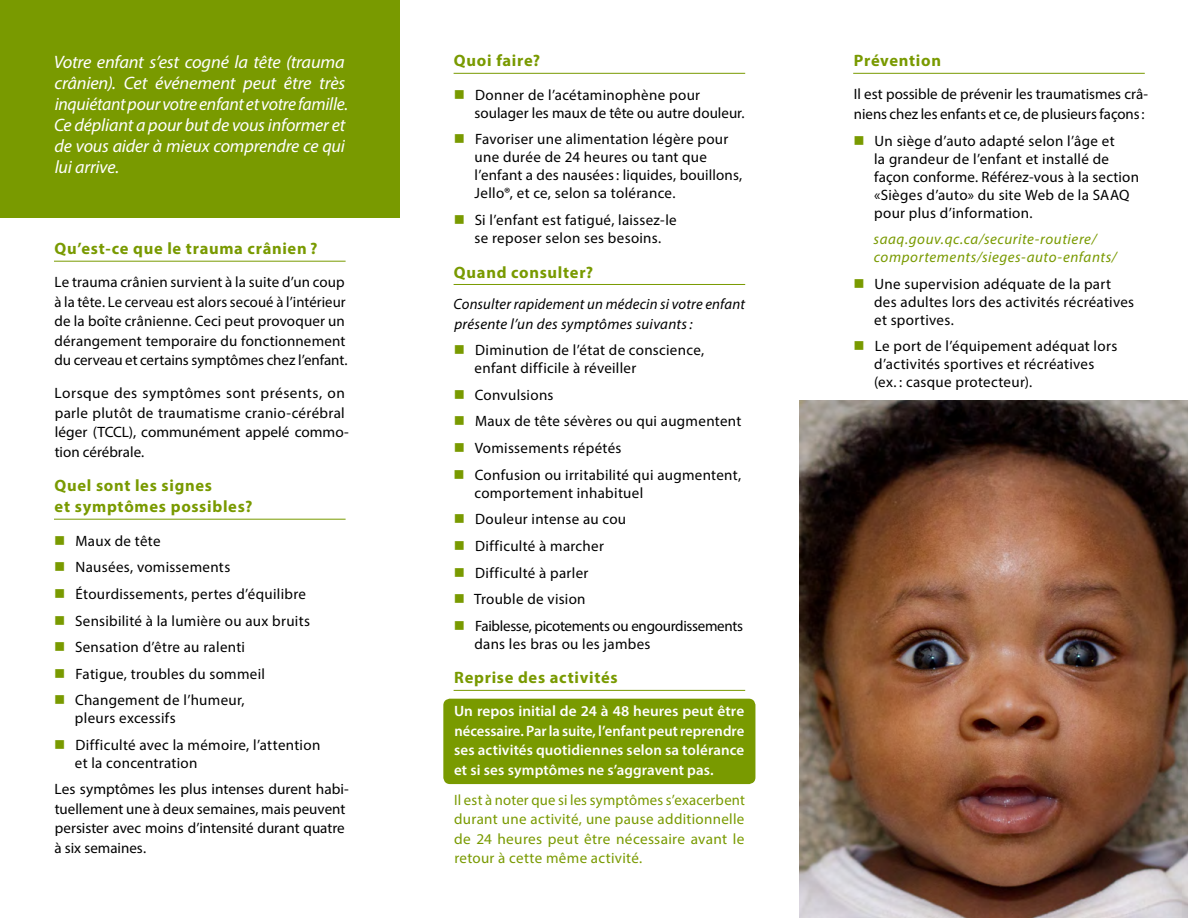
<style>
.page{position:relative;width:1188px;height:918px;background:#fff}
.page>*{position:absolute;margin:0;border:0;box-sizing:border-box;transform-origin:0 0}
.t1{font:italic 18px/21px "Myriad Pro";letter-spacing:-.01em;color:#fff}
.t2{font:700 16.5px/21px "Myriad Pro";letter-spacing:.04em;color:#799a00}
.t3{font:15px/26.7px "Myriad Pro";letter-spacing:.015em;color:#000}
.t4{font:600 15px/19.5px "Myriad Pro";letter-spacing:.01em;color:#fff;text-align:justify}
.t5{font:15px/19.5px "Myriad Pro";letter-spacing:.02em;color:#799a00;text-align:justify}
.t6{font:italic 15px/19.5px "Myriad Pro";letter-spacing:.015em;color:#000}
.t7{font:italic 15px/18px "Myriad Pro";letter-spacing:.04em;color:#799a00}
</style>
<div class="page">
<div style="left:443px;top:699px;width:312px;height:85px;background:#799a00;border-radius:7px"></div>
<img style="left:799px;top:400px;width:389px;height:518px">
<div style="left:0;top:0;width:400px;height:217px;background:#799a00"></div>
<hr style="left:54px;top:261px;width:292px;height:1px;background:#799a00">
<hr style="left:54px;top:519px;width:292px;height:1px;background:#799a00">
<hr style="left:454px;top:73px;width:291px;height:1px;background:#799a00">
<hr style="left:454px;top:284px;width:291px;height:1px;background:#799a00">
<hr style="left:454px;top:690px;width:291px;height:1px;background:#799a00">
<hr style="left:853px;top:73px;width:292px;height:1px;background:#799a00">
<p class="t1" style="left:54px;top:51px;width:296px">Votre enfant s’est cogné la tête (trauma crânien). Cet événement peut être très inquiétant pour votre enfant et votre famille.<br>Ce dépliant a pour but de vous informer et de vous aider à mieux comprendre ce qui lui arrive.</p>
<p class="t2" style="left:54px;top:238px;width:265px">Qu’est-ce que le trauma crânien ?</p>
<p class="t3" style="left:54px;top:272px;width:295px;line-height:19.5px">Le trauma crânien survient à la suite d’un coup à la tête. Le cerveau est alors secoué à l’intérieur de la boîte crânienne. Ceci peut provoquer un dérangement temporaire du fonctionnement du cerveau et certains symptômes chez l’enfant.</p>
<p class="t3" style="left:55px;top:383px;width:296px;line-height:19.5px">Lorsque des symptômes sont présents, on parle plutôt de traumatisme cranio-cérébral léger (TCCL), communément appelé commo&shy;tion cérébrale.</p>
<p class="t2" style="left:54px;top:475px;width:199px">Quel sont les signes<br>et symptômes possibles?</p>
<p class="t3" style="left:75px;top:527px;width:237px">Maux de tête<br>Nausées, vomissements<br>Étourdissements, pertes d’équilibre<br>Sensibilité à la lumière ou aux bruits<br>Sensation d’être au ralenti<br>Fatigue, troubles du sommeil<br>Changement de l’humeur,</p>
<p class="t3" style="left:75px;top:705px;width:247px">pleurs excessifs<br>Difficulté avec la mémoire, l’attention</p>
<p class="t3" style="left:55px;top:750px;width:296px;line-height:26.2px;text-indent:20px">et la concentration<br>Les symptômes les plus intenses durent habi-</p>
<p class="t3" style="left:54px;top:799px;width:292px;line-height:19.5px;text-align:justify">tuellement une à deux semaines, mais peuvent persister avec moins d’intensité durant quatre à six semaines.</p>
<p class="t2" style="left:454px;top:50px;width:88px">Quoi faire?</p>
<p class="t3" style="left:475px;top:86px;width:272px;line-height:18px">Donner de l’acétaminophène pour soulager les maux de tête ou autre douleur.</p>
<p class="t3" style="left:475px;top:130px;width:269px;line-height:18px">Favoriser une alimentation légère pour une durée de 24 heures ou tant que l’enfant a des nausées: liquides, bouillons, Jello®, et ce, selon sa tolérance.</p>
<p class="t3" style="left:475px;top:211px;width:204px;line-height:18px">Si l’enfant est fatigué, laissez-le se reposer selon ses besoins.</p>
<p class="t2" style="left:454px;top:261px;width:141px">Quand consulter?</p>
<p class="t6" style="left:454px;top:294px;width:293px">Consulter rapidement un médecin si votre enfant présente l’un des symptômes suivants:</p>
<p class="t3" style="left:475px;top:341px;width:231px;line-height:18px">Diminution de l’état de conscience, enfant difficile à réveiller</p>
<p class="t3" style="left:475px;top:381px;width:268px">Convulsions<br>Maux de tête sévères ou qui augmentent<br>Vomissements répétés<br>Confusion ou irritabilité qui augmentent,</p>
<p class="t3" style="left:474px;top:479px;width:271px">comportement inhabituel<br>Douleur intense au cou<br>Difficulté à marcher<br>Difficulté à parler<br>Trouble de vision<br>Faiblesse, picotements ou engourdissements</p>
<p class="t3" style="left:474px;top:630px;width:178px">dans les bras ou les jambes</p>
<p class="t2" style="left:454px;top:667px;width:165px">Reprise des activités</p>
<p class="t4" style="left:454px;top:701px;width:292px">Un repos initial de 24 à 48 heures peut être nécessaire. Par la suite, l’enfant peut reprendre ses activités quotidiennes selon sa tolérance et si ses symptômes ne s’aggravent pas.</p>
<p class="t5" style="left:454px;top:790px;width:292px">Il est à noter que si les symptômes s’exacerbent durant une activité, une pause additionnelle de 24 heures peut être nécessaire avant le retour à cette même activité.</p>
<p class="t2" style="left:854px;top:50px;width:89px">Prévention</p>
<p class="t3" style="left:854px;top:84px;width:296px;line-height:19.5px">Il est possible de prévenir les traumatismes crâ&shy;niens chez les enfants et ce, de plusieurs façons:</p>
<p class="t3" style="left:874px;top:131px;width:266px;line-height:18px">Un siège d’auto adapté selon l’âge et<br>la grandeur de l’enfant et installé de façon conforme. Référez-vous à la section «Sièges d’auto» du site Web de la SAAQ pour plus d’information.</p>
<p class="t7" style="left:874px;top:230px;width:245px">saaq.gouv.qc.ca/securite-routiere/ comportements/sieges-auto-enfants/</p>
<p class="t3" style="left:874px;top:275px;width:262px;line-height:18px">Une supervision adéquate de la part des adultes lors des activités récréatives et sportives.</p>
<p class="t3" style="left:874px;top:337px;width:245px;line-height:18px">Le port de l’équipement adéquat lors d’activités sportives et récréatives (ex. : casque protecteur).</p>
</div>
